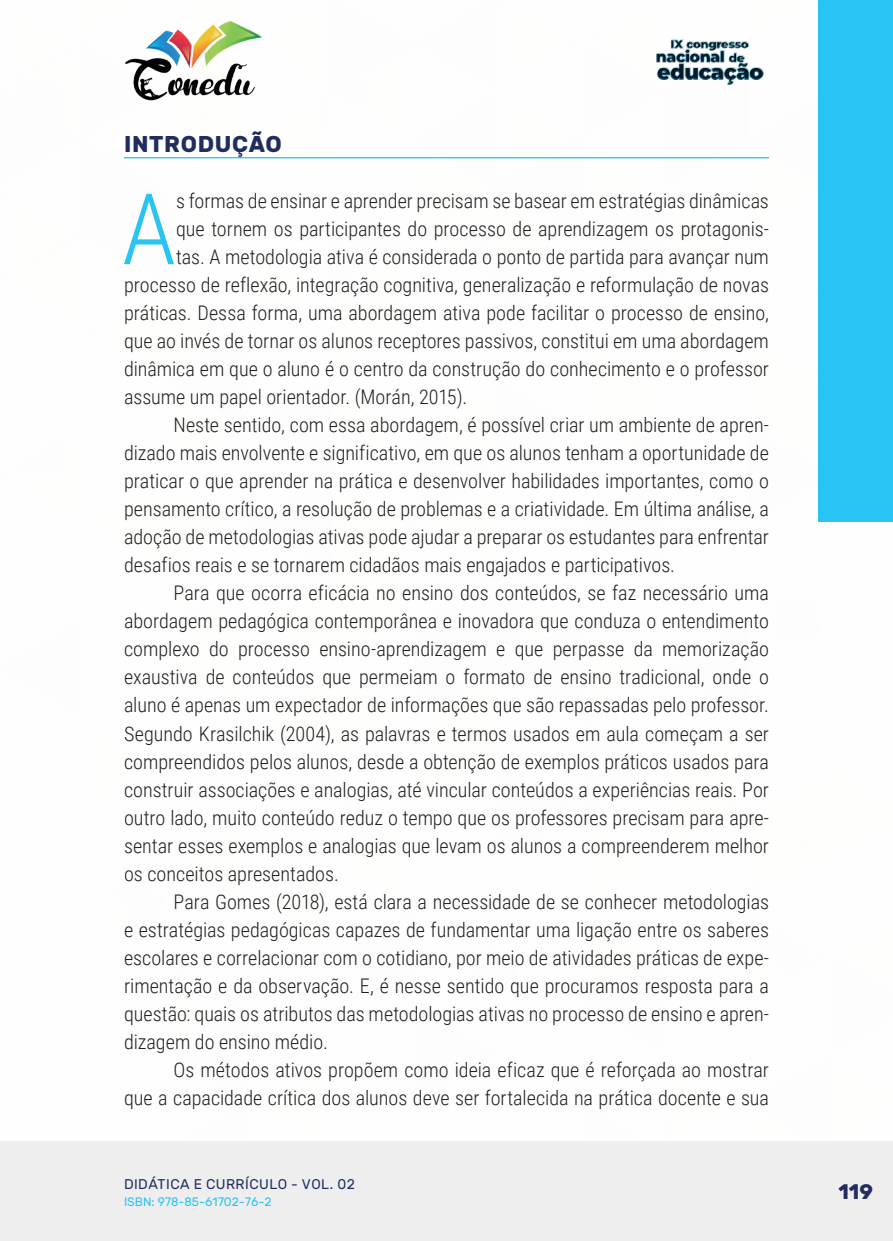
<style>
.page{position:relative;width:893px;height:1241px;background:#fff}
.page>*{position:absolute;margin:0;border:0;box-sizing:border-box;transform-origin:0 0}
._8_CAPITULAR{font:300 98.88px "Roboto Condensed";color:#29c4f3}
._7_INTRODUCAO{font:700 22.75px "Rubik";letter-spacing:.03em;color:#202d5e}
.t1{font:700 21px "Rubik";color:#202d5e}
._9_CORPO{font:300 20.12px/28px "Roboto Condensed";color:#231f20;text-align:justify}
._8_CAPITULAR-2{font:300 20.12px "Roboto Condensed";color:#231f20}
.t2{font:14px "Rubik";letter-spacing:.035em;color:#202d5e}
.t3{font:12.25px "Rubik";color:#29c4f3}
</style>
<div class="page">
<div style="left:0;top:1141px;width:893px;height:99px;background:#eeeeef"></div>
<div style="left:819px;top:0;width:74px;height:521px;background:#29c4f3"></div>
<img style="left:125px;top:20px;width:137px;height:81px">
<img style="left:656px;top:39px;width:108px;height:46px">
<hr style="left:124px;top:157px;width:645px;height:1px;background:#29c4f3">
<p class="_7_INTRODUCAO" style="left:124px;top:131px;width:159px">INTRODUÇÃO</p>
<p class="_8_CAPITULAR" style="left:122px;top:160px;width:56px">A</p>
<p class="_8_CAPITULAR-2" style="left:176px;top:187px;width:594px">s formas de ensinar e aprender precisam se basear em estratégias dinâmicas</p>
<p class="_8_CAPITULAR-2" style="left:176px;top:215px;width:594px">que tornem os participantes do processo de aprendizagem os protagonis-</p>
<p class="_8_CAPITULAR-2" style="left:176px;top:243px;width:594px">tas. A metodologia ativa é considerada o ponto de partida para avançar num</p>
<p class="_8_CAPITULAR-2" style="left:124px;top:271px;width:646px">processo de reflexão, integração cognitiva, generalização e reformulação de novas</p>
<p class="_8_CAPITULAR-2" style="left:124px;top:299px;width:646px">práticas. Dessa forma, uma abordagem ativa pode facilitar o processo de ensino,</p>
<p class="_8_CAPITULAR-2" style="left:124px;top:327px;width:646px">que ao invés de tornar os alunos receptores passivos, constitui em uma abordagem</p>
<p class="_8_CAPITULAR-2" style="left:124px;top:355px;width:646px">dinâmica em que o aluno é o centro da construção do conhecimento e o professor</p>
<p class="_8_CAPITULAR-2" style="left:124px;top:383px;width:345px">assume um papel orientador. (Morán, 2015).</p>
<p class="_9_CORPO" style="left:124px;top:410px;width:646px;text-indent:50px">Neste sentido, com essa abordagem, é possível criar um ambiente de apren&shy;dizado mais envolvente e significativo, em que os alunos tenham a oportunidade de praticar o que aprender na prática e desenvolver habilidades importantes, como o pensamento crítico, a resolução de problemas e a criatividade. Em última análise, a adoção de metodologias ativas pode ajudar a preparar os estudantes para enfrentar desafios reais e se tornarem cidadãos mais engajados e participativos.</p>
<p class="_9_CORPO" style="left:124px;top:578px;width:646px;text-indent:50px">Para que ocorra eficácia no ensino dos conteúdos, se faz necessário uma abordagem pedagógica contemporânea e inovadora que conduza o entendimento complexo do processo ensino-aprendizagem e que perpasse da memorização exaustiva de conteúdos que permeiam o formato de ensino tradicional, onde o aluno é apenas um expectador de informações que são repassadas pelo professor.<br>Segundo Krasilchik (2004), as palavras e termos usados em aula começam a ser compreendidos pelos alunos, desde a obtenção de exemplos práticos usados para construir associações e analogias, até vincular conteúdos a experiências reais. Por outro lado, muito conteúdo reduz o tempo que os professores precisam para apre&shy;sentar esses exemplos e analogias que levam os alunos a compreenderem melhor os conceitos apresentados.</p>
<p class="_9_CORPO" style="left:124px;top:886px;width:646px;text-indent:50px">Para Gomes (2018), está clara a necessidade de se conhecer metodologias e estratégias pedagógicas capazes de fundamentar uma ligação entre os saberes escolares e correlacionar com o cotidiano, por meio de atividades práticas de expe&shy;rimentação e da observação. E, é nesse sentido que procuramos resposta para a questão: quais os atributos das metodologias ativas no processo de ensino e apren&shy;dizagem do ensino médio.</p>
<p class="_9_CORPO" style="left:124px;top:1054px;width:646px;text-align:right">Os métodos ativos propõem como ideia eficaz que é reforçada ao mostrar<br>que a capacidade crítica dos alunos deve ser fortalecida na prática docente e sua</p>
<p class="t2" style="left:124px;top:1175px;width:232px">DIDÁTICA E CURRÍCULO - VOL. 02</p>
<p class="t3" style="left:124px;top:1194px;width:149px">ISBN: 978-85-61702-76-2</p>
<p class="t1" style="left:838px;top:1179px;width:36px">119</p>
</div>
